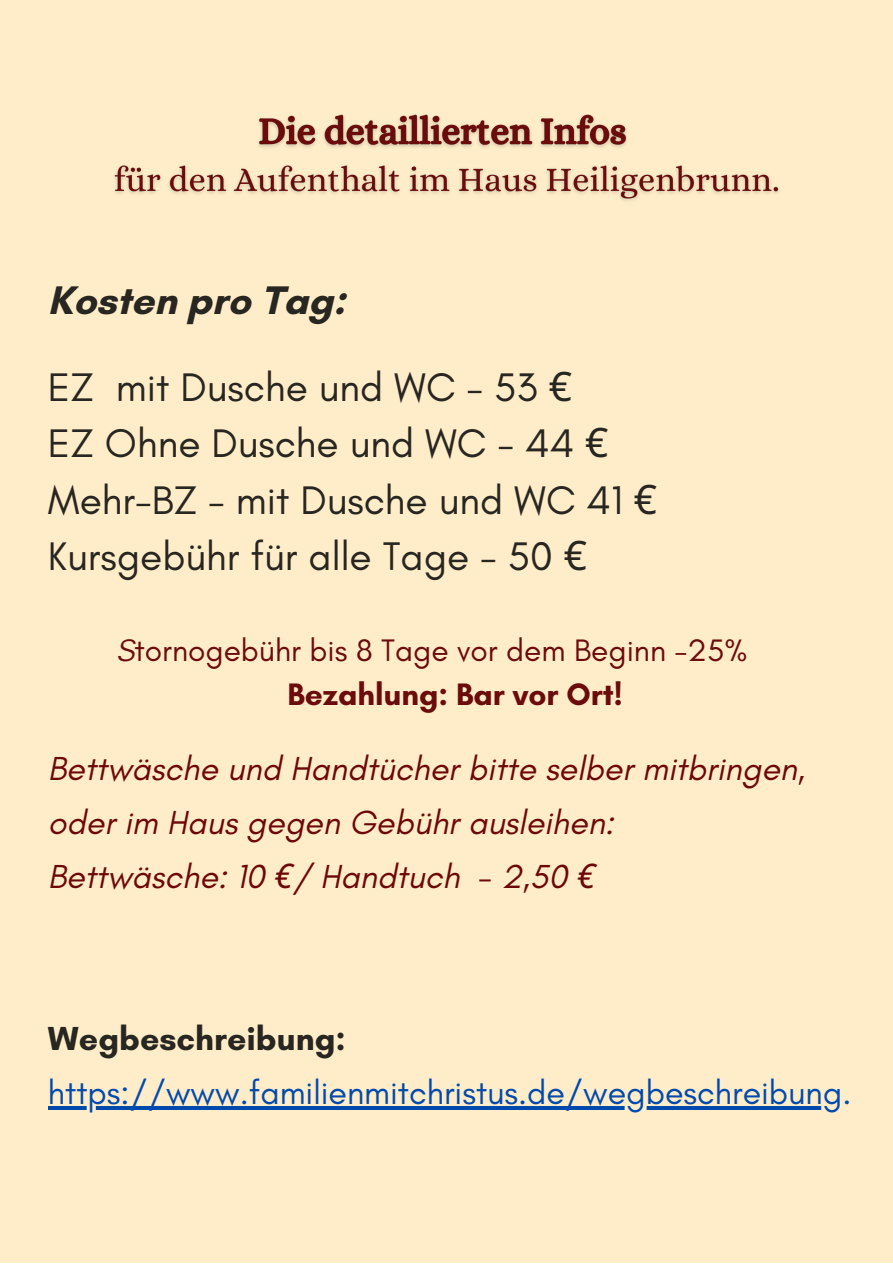
<style>
.page{position:relative;width:893px;height:1264px;background:#fff}
.page>*{position:absolute;margin:0;border:0;box-sizing:border-box;transform-origin:0 0}
.t1{font:40.65px "Glacial Indifference";color:#282621}
.t2{font:700 40.65px "Glacial Indifference";color:#282621}
.t3{font:italic 33.9px/54px "Glacial Indifference";color:#6d0808}
.t4{font:33.9px/54px "Glacial Indifference";color:#004aad}
.t5{font:31.65px "Glacial Indifference";color:#6b0c0c}
.t6{font:700 31.65px "Glacial Indifference";color:#6b0c0c}
.s1{font-family:"Noto Sans"}
.s2{font-style:italic}
.s3{font-weight:700;color:#282621}
</style>
<div class="page">
<div style="left:0;top:0;width:892px;height:1262px;background:#ffecc8"></div>
<hr style="left:48px;top:1106px;width:794px;height:3px;background:#004aad">
<img style="left:114px;top:114px;width:665px;height:87px">
<p class="t2" style="left:48px;top:275px;width:299px">Kosten pro Tag:</p>
<p class="t1" style="left:48px;top:362px;width:525px">EZ mit Dusche und WC - 53 <span class="s1">€</span></p>
<p class="t1" style="left:48px;top:419px;width:562px">EZ Ohne Dusche und WC - 44 <span class="s1">€</span></p>
<p class="t1" style="left:48px;top:475px;width:610px">Mehr-BZ - mit Dusche und WC 41 <span class="s1">€</span></p>
<p class="t1" style="left:48px;top:531px;width:540px">Kursgebühr für alle Tage - 50 <span class="s1">€</span></p>
<p class="t5" style="left:116px;top:631px;width:632px"><span class="s2">S</span>tornogebühr bis 8 Tage vor dem Beginn -25%</p>
<p class="t6" style="left:287px;top:674px;width:337px">Bezahlung: Bar vor Ort!</p>
<p class="t3" style="left:48px;top:741px;width:758px">Bettwäsche und Handtücher bitte selber mitbringen, oder im Haus gegen Gebühr ausleihen:</p>
<p class="t3" style="left:48px;top:849px;width:549px">Bettwäsche: 10 <span class="s1">€</span>/ Handtuch - 2,50 <span class="s1">€</span></p>
<p class="t4" style="left:48px;top:1011px;width:804px"><span class="s3">Wegbeschreibung: </span>https://www.familienmitchristus.de/wegbeschreibung.</p>
</div>
